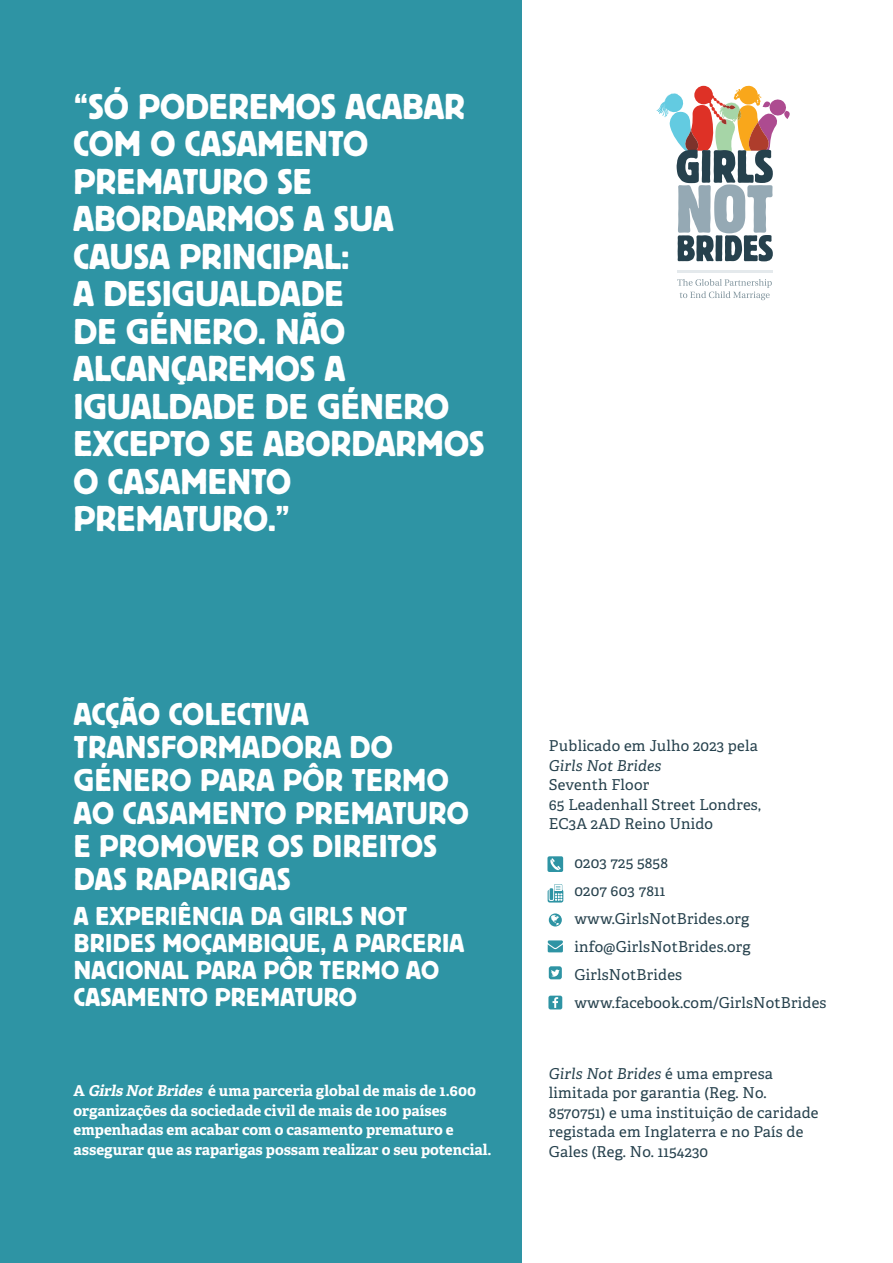
<style>
.page{position:relative;width:893px;height:1263px;background:#fff}
.page>*{position:absolute;margin:0;border:0;box-sizing:border-box;transform-origin:0 0}
.Basic_-_Headline_16_15pt{font:37.5px/37.5px "Platz";color:#fff}
.Basic_-_Headline_16_15pt-2{font:33px/33px "Platz";letter-spacing:.01em;color:#fff}
.Basic_-_Headline_16_15pt-3{font:27px/27px "Platz";letter-spacing:.01em;color:#fff}
.Box_out_-_11_12{font:15px/19.5px "Adelle";letter-spacing:.015em;color:#26414d}
.Basic_-_Headline_16_15pt-4{font:700 15px/19.5px "Adelle";color:#fff}
.Box_out_-_11_12-2{font:italic 15px "Adelle";letter-spacing:.015em;color:#26414d}
.s1{font-style:italic}
</style>
<div class="page">
<div style="left:0;top:0;width:522px;height:1263px;background:#2e94a4"></div>
<svg style="left:677px;top:279px;width:95px;height:21px"></svg>
<hr style="left:677px;top:270px;width:96px;height:3px;background:#95a9b4">
<svg style="left:657px;top:85px;width:133px;height:176px"></svg>
<svg style="left:549px;top:913px;width:13px;height:13px"></svg>
<svg style="left:548px;top:940px;width:15px;height:12px"></svg>
<svg style="left:549px;top:966px;width:13px;height:13px"></svg>
<svg style="left:548px;top:884px;width:15px;height:18px"></svg>
<svg style="left:548px;top:996px;width:14px;height:13px"></svg>
<svg style="left:547px;top:856px;width:16px;height:16px"></svg>
<p class="Basic_-_Headline_16_15pt" style="left:74px;top:87px;width:412px">“SÓ PODEREMOS ACABAR<br>COM O CASAMENTO<br>PREMATURO SE<br>ABORDARMOS A SUA<br>CAUSA PRINCIPAL:<br>A DESIGUALDADE<br>DE GÉNERO. NÃO<br>ALCANÇAREMOS A<br>IGUALDADE DE GÉNERO<br>EXCEPTO SE ABORDARMOS<br>O CASAMENTO<br>PREMATURO.”</p>
<p class="Basic_-_Headline_16_15pt-2" style="left:74px;top:698px;width:396px">ACÇÃO COLECTIVA<br>TRANSFORMADORA DO<br>GÉNERO PARA PÔR TERMO<br>AO CASAMENTO PREMATURO<br>E PROMOVER OS DIREITOS<br>DAS RAPARIGAS</p>
<p class="Basic_-_Headline_16_15pt-3" style="left:74px;top:902px;width:392px">A EXPERIÊNCIA DA GIRLS NOT<br>BRIDES MOÇAMBIQUE, A PARCERIA<br>NACIONAL PARA PÔR TERMO AO<br>CASAMENTO PREMATURO</p>
<p class="Basic_-_Headline_16_15pt-4" style="left:74px;top:1081px;width:420px">A <span class="s1">Girls NotBrides</span> é uma parceria global de mais de 1.600 organizações da sociedade civil de mais de 100 países empenhadas em acabar com o casamento prematuro e assegurar que as raparigas possam realizar o seu potencial.</p>
<p class="Box_out_-_11_12" style="left:549px;top:736px;width:210px">Publicado em Julho 2023 pela</p>
<p class="Box_out_-_11_12-2" style="left:549px;top:756px;width:114px">Girls Not Brides</p>
<p class="Box_out_-_11_12" style="left:549px;top:775px;width:102px">Seventh Floor</p>
<p class="Box_out_-_11_12" style="left:549px;top:795px;width:213px">65 Leadenhall Street Londres,<br>EC3A 2AD Reino Unido</p>
<p class="Box_out_-_11_12" style="left:574px;top:853px;width:95px">0203 725 5858</p>
<p class="Box_out_-_11_12" style="left:574px;top:881px;width:92px">0207 603 7811</p>
<p class="Box_out_-_11_12" style="left:574px;top:909px;width:176px">www.GirlsNotBrides.org</p>
<p class="Box_out_-_11_12" style="left:574px;top:937px;width:178px">info@GirlsNotBrides.org</p>
<p class="Box_out_-_11_12" style="left:574px;top:965px;width:109px">GirlsNotBrides</p>
<p class="Box_out_-_11_12" style="left:574px;top:993px;width:254px">www.facebook.com/GirlsNotBrides</p>
<p class="Box_out_-_11_12" style="left:549px;top:1064px;width:271px"><span class="s1">Girls Not Brides</span> é uma empresa limitada por garantia (Reg. No.<br>8570751) e uma instituição de caridade registada em Inglaterra e no País de<br>Gales (Reg. No. 1154230</p>
</div>
